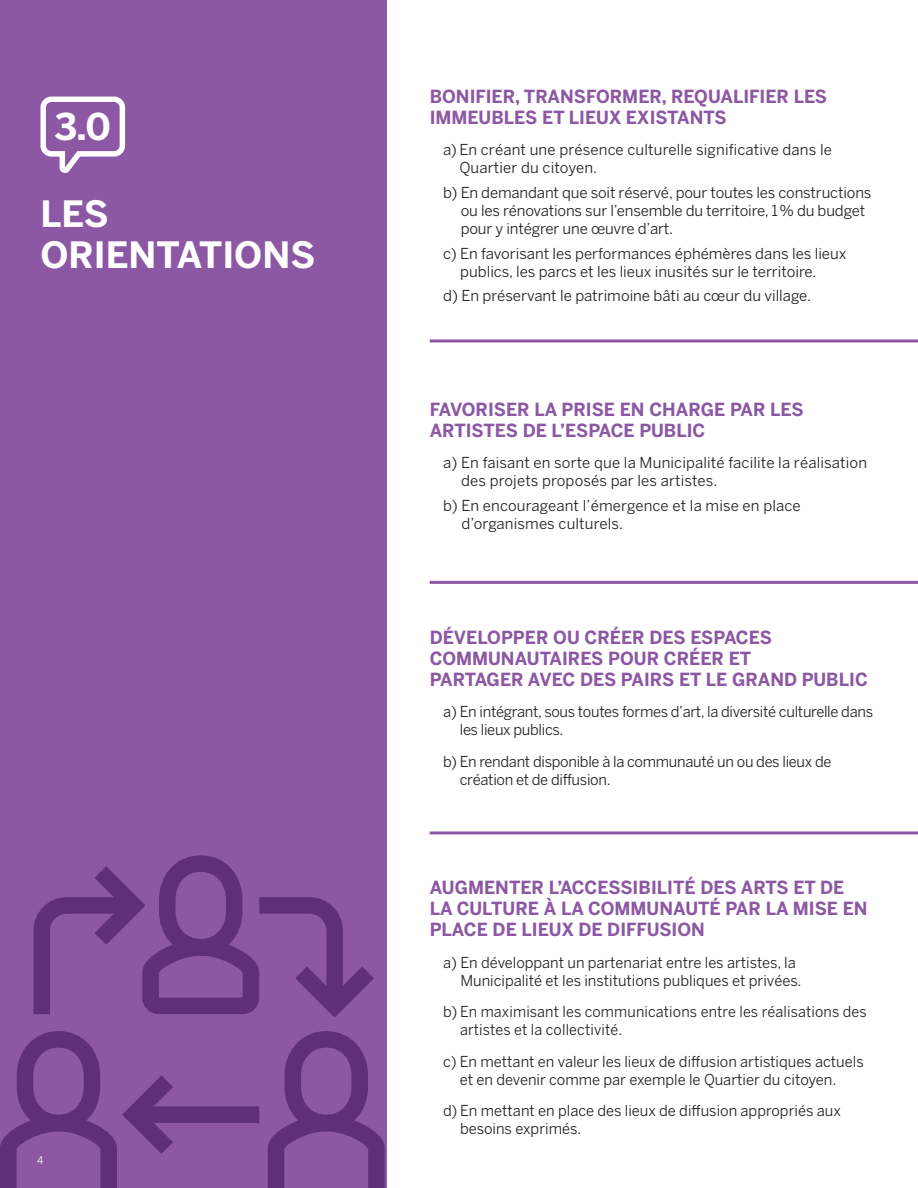
<style>
.page{position:relative;width:918px;height:1188px;background:#fff}
.page>*{position:absolute;margin:0;border:0;box-sizing:border-box;transform-origin:0 0}
.t1{font:700 36.6px "Benton Sans";color:#fff}
.t2{font:700 36px/40.5px "Benton Sans";color:#fff}
.t3{font:700 18px/21px "Benton Sans";color:#8c58a4}
.t4{font:15px/18px "Benton Sans";color:#231f20}
.t5{font:15px/18px "Benton Sans";letter-spacing:-.02em;color:#231f20}
.t6{font:10.5px "Benton Sans";color:#fff}
</style>
<div class="page">
<div style="left:0;top:0;width:387px;height:1188px;background:#8c58a4"></div>
<svg style="left:0;top:855px;width:385px;height:333px"></svg>
<svg style="left:40px;top:96px;width:86px;height:77px"></svg>
<hr style="left:430px;top:339px;width:488px;height:3px;background:#8c58a4">
<hr style="left:430px;top:581px;width:488px;height:3px;background:#8c58a4">
<hr style="left:430px;top:831px;width:488px;height:3px;background:#8c58a4">
<h1 class="t1" style="left:55px;top:105px;width:58px">3.0</h1>
<h2 class="t2" style="left:40px;top:194px;width:276px">LES<br>ORIENTATIONS</h2>
<p class="t6" style="left:37px;top:1154px;width:8px">4</p>
<p class="t3" style="left:430px;top:85px;width:399px">BONIFIER, TRANSFORMER, REQUALIFIER LES<br>IMMEUBLES ET LIEUX EXISTANTS</p>
<p class="t4" style="left:459px;top:141px;width:374px;text-indent:-16px">a) En créant une présence culturelle significative dans le<br>Quartier du citoyen.</p>
<p class="t4" style="left:461px;top:183px;width:412px;text-indent:-17px">b) En demandant que soit réservé, pour toutes les constructions ou les rénovations sur l’ensemble du territoire, 1% du budget pour y intégrer une œuvre d’art.</p>
<p class="t4" style="left:460px;top:244px;width:388px;text-indent:-17px">c) En favorisant les performances éphémères dans les lieux publics, les parcs et les lieux inusités sur le territoire.</p>
<p class="t4" style="left:443px;top:287px;width:369px">d) En préservant le patrimoine bâti au cœur du village.</p>
<p class="t3" style="left:430px;top:399px;width:376px">FAVORISER LA PRISE EN CHARGE PAR LES<br>ARTISTES DE L’ESPACE PUBLIC</p>
<p class="t4" style="left:461px;top:454px;width:407px;text-indent:-18px">a) En faisant en sorte que la Municipalité facilite la réalisation des projets proposés par les artistes.</p>
<p class="t4" style="left:461px;top:497px;width:341px;text-indent:-18px">b) En encourageant l’émergence et la mise en place d’organismes culturels.</p>
<p class="t3" style="left:430px;top:627px;width:440px">DÉVELOPPER OU CRÉER DES ESPACES<br>COMMUNAUTAIRES POUR CRÉER ET<br>PARTAGER AVEC DES PAIRS ET LE GRAND PUBLIC</p>
<p class="t5" style="left:460px;top:703px;width:415px;text-indent:-17px">a) En intégrant, sous toutes formes d’art, la diversité culturelle dans les lieux publics.</p>
<p class="t5" style="left:460px;top:752px;width:373px;text-indent:-17px">b) En rendant disponible à la communauté un ou des lieux de création et de diffusion.</p>
<p class="t3" style="left:430px;top:877px;width:439px">AUGMENTER L’ACCESSIBILITÉ DES ARTS ET DE<br>LA CULTURE À LA COMMUNAUTÉ PAR LA MISE EN<br>PLACE DE LIEUX DE DIFFUSION</p>
<p class="t4" style="left:460px;top:953px;width:343px;text-indent:-17px">a) En développant un partenariat entre les artistes, la<br>Municipalité et les institutions publiques et privées.</p>
<p class="t4" style="left:460px;top:1003px;width:408px;text-indent:-17px">b) En maximisant les communications entre les réalisations des artistes et la collectivité.</p>
<p class="t4" style="left:460px;top:1052px;width:405px;text-indent:-17px">c) En mettant en valeur les lieux de diffusion artistiques actuels et en devenir comme par exemple le Quartier du citoyen.</p>
<p class="t4" style="left:460px;top:1102px;width:382px;text-indent:-17px">d) En mettant en place des lieux de diffusion appropriés aux besoins exprimés.</p>
</div>
